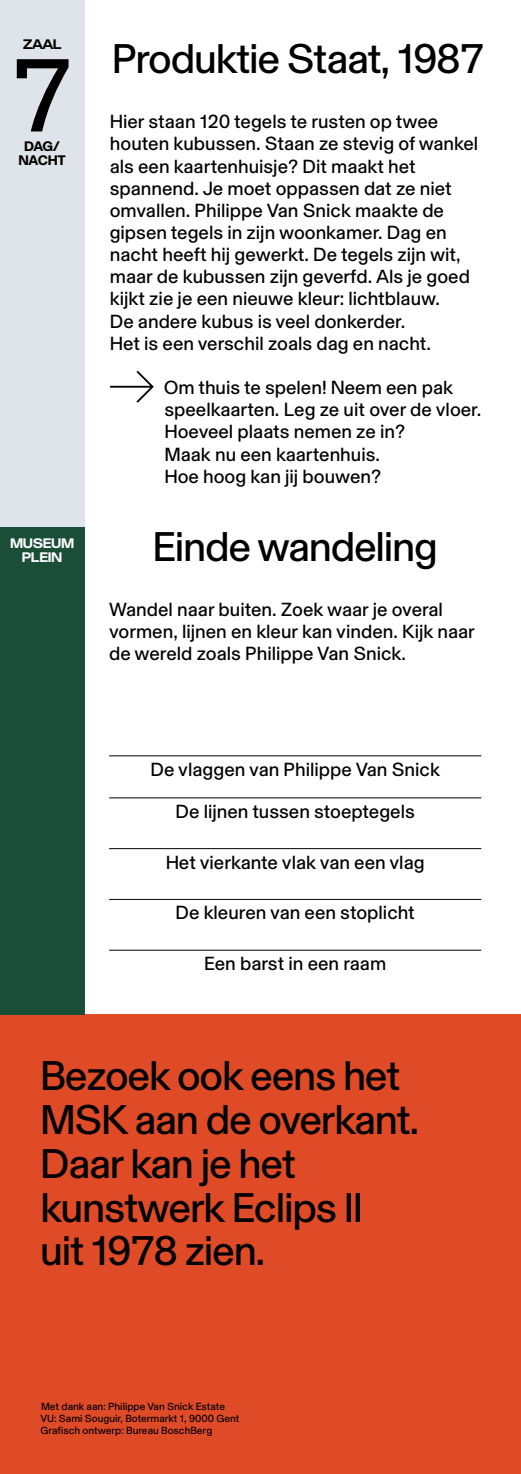
<style>
.page{position:relative;width:521px;height:1474px;background:#fff}
.page>*{position:absolute;margin:0;border:0;box-sizing:border-box;transform-origin:0 0}
.TITEL{font:105px "Basel";color:#000}
.TITEL-2{font:42px/43.8px "Basel";letter-spacing:-.03em;color:#000}
.t1{font:19.25px/22.1px "Basel";color:#000}
.TITEL-3{font:700 expanded 14px "Basel";letter-spacing:-.03em;color:#fff}
.TITEL-4{font:700 14px "Basel";letter-spacing:-.045em;color:#000}
.TITEL-5{font:700 expanded 14px "Basel";color:#000}
.t2{font:10.5px "Basel";color:#000}
</style>
<div class="page">
<div style="left:0;top:1014px;width:521px;height:459px;background:#df4a27"></div>
<svg style="left:134px;top:370px;width:20px;height:33px"></svg>
<hr style="left:110px;top:386px;width:42px;height:1px;background:#000">
<div style="left:0;top:0;width:84px;height:527px;background:#dfe4ea"></div>
<hr style="left:109px;top:755px;width:372px;height:1px;background:#000">
<hr style="left:109px;top:797px;width:372px;height:1px;background:#000">
<hr style="left:109px;top:848px;width:372px;height:1px;background:#000">
<hr style="left:109px;top:899px;width:372px;height:1px;background:#000">
<hr style="left:109px;top:949px;width:372px;height:1px;background:#000">
<div style="left:0;top:527px;width:84px;height:487px;background:#1a4e38"></div>
<p class="TITEL-5" style="left:23px;top:34px;width:41px">ZAAL</p>
<p class="TITEL" style="left:11px;top:22px;width:63px">7</p>
<p class="TITEL-4" style="left:24px;top:136px;width:37px">DAG/</p>
<p class="TITEL-4" style="left:19px;top:150px;width:49px">NACHT</p>
<p class="TITEL-3" style="left:10px;top:533px;width:66px">MUSEUM</p>
<p class="TITEL-3" style="left:22px;top:547px;width:42px">PLEIN</p>
<p class="TITEL-2" style="left:112px;top:35px;width:374px">Produktie Staat, 1987</p>
<p class="t1" style="left:110px;top:110px;width:370px">Hier staan 120 tegels te rusten op twee houten kubussen. Staan ze stevig of wankel als een kaartenhuisje? Dit maakt het spannend. Je moet oppassen dat ze niet omvallen. Philippe Van Snick maakte de gipsen tegels in zijn woonkamer. Dag en nacht heeft hij gewerkt. De tegels zijn wit, maar de kubussen zijn geverfd. Als je goed kijkt zie je een nieuwe kleur: lichtblauw.<br>De andere kubus is veel donkerder.<br>Het is een verschil zoals dag en nacht.</p>
<p class="t1" style="left:164px;top:375px;width:319px">Om thuis te spelen! Neem een pak speelkaarten. Leg ze uit over de vloer.<br>Hoeveel plaats nemen ze in?<br>Maak nu een kaartenhuis.<br>Hoe hoog kan jij bouwen?</p>
<p class="TITEL-2" style="left:152px;top:522px;width:287px">Einde wandeling</p>
<p class="t1" style="left:109px;top:597px;width:367px">Wandel naar buiten. Zoek waar je overal vormen, lijnen en kleur kan vinden. Kijk naar de wereld zoals Philippe Van Snick.</p>
<p class="t1" style="left:150px;top:757px;width:291px">De vlaggen van Philippe Van Snick</p>
<p class="t1" style="left:175px;top:799px;width:241px">De lijnen tussen stoeptegels</p>
<p class="t1" style="left:166px;top:850px;width:260px">Het vierkante vlak van een vlag</p>
<p class="t1" style="left:175px;top:900px;width:241px">De kleuren van een stoplicht</p>
<p class="t1" style="left:204px;top:951px;width:184px">Een barst in een raam</p>
<p class="TITEL-2" style="left:40px;top:1051px;width:381px">Bezoek ook eens het<br>MSK aan de overkant.<br>Daar kan je het kunstwerk Eclips II<br>uit 1978 zien.</p>
<p class="t2" style="left:41px;top:1398px;width:186px">Met dank aan: Philippe Van Snick Estate</p>
<p class="t2" style="left:40px;top:1410px;width:200px">VU: Sami Souguir, Botermarkt 1, 9000 Gent</p>
<p class="t2" style="left:41px;top:1423px;width:173px">Grafisch ontwerp: Bureau BoschBerg</p>
</div>
